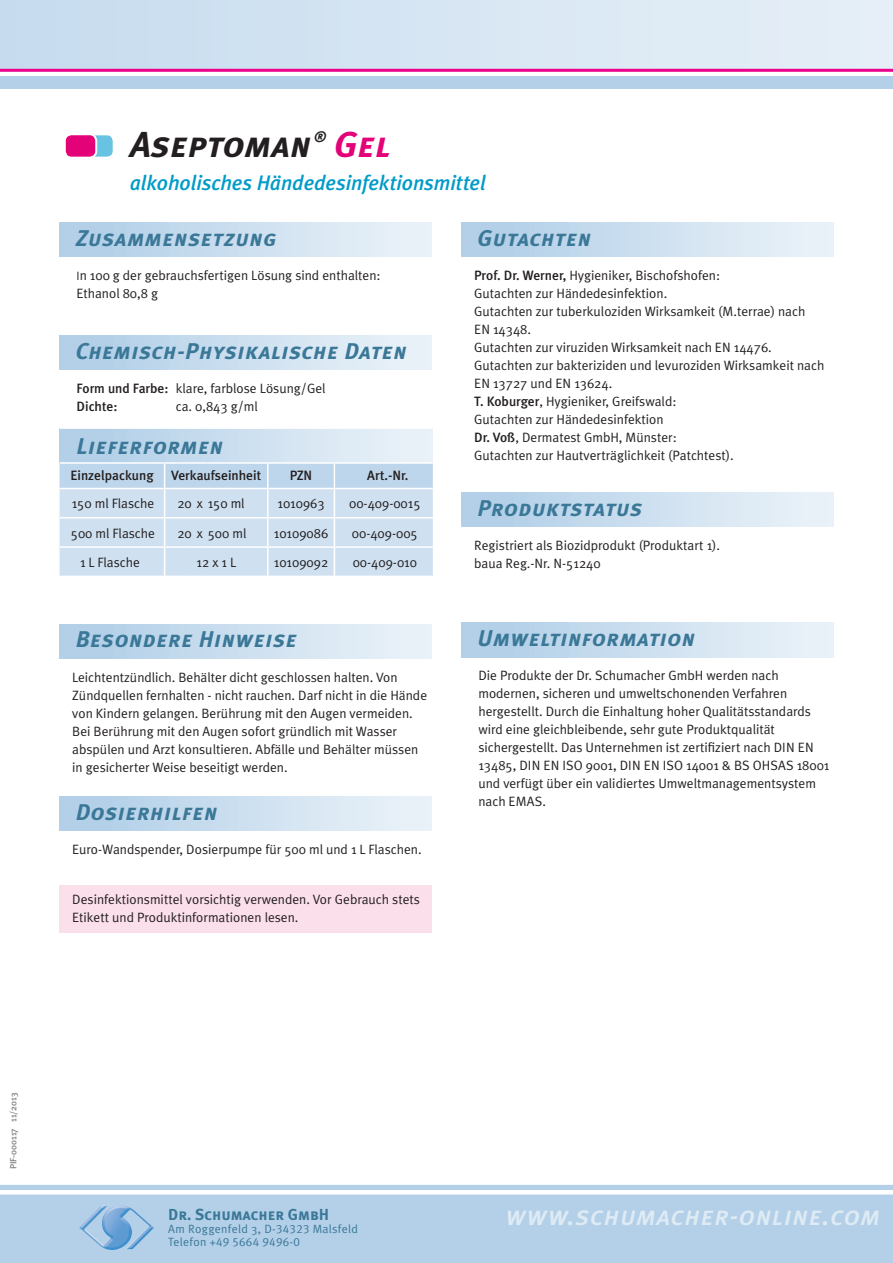
<style>
.page{position:relative;width:893px;height:1263px;background:#fff}
.page>*{position:absolute;margin:0;border:0;box-sizing:border-box;transform-origin:0 0}
.t1{font:italic 36px "Meta Plus Bold Caps";color:#231f20}
.t2{font:italic 36px "Meta Plus Bold Caps";color:#e40278}
.t3{font:italic 27px "Meta Plus Medium Caps";letter-spacing:.025em;color:#deebf5}
.t4{font:italic 22.8px "Meta Plus Bold Caps";letter-spacing:.025em;color:#3b7898}
.t5{font:italic 500 21px "Meta Plus";letter-spacing:-.005em;color:#009bc8}
.t6{font:15.9px "Meta Plus Bold Caps";color:#3b7898}
.t7{font:italic 15px "Meta Plus Bold Caps";color:#231f20}
.t8{font:13.5px/18px "Meta Plus Normal";color:#231f20}
.t9{font:500 13.5px "Meta Plus";color:#231f20}
.t10{font:12px "Meta Plus Normal";letter-spacing:.025em;color:#3b7898}
.t11{font:12px "Meta Plus Normal Caps";letter-spacing:.025em;color:#3b7898}
.t12{font:500 9px "Meta Plus";color:#808285}
.s1{font-size:12px}
.s2{font-family:"Meta Plus";font-weight:500}
.s3{font-family:"Meta Plus Normal Caps"}
.s4{font-family:"Meta Plus Normal"}
</style>
<div class="page">
<div style="left:0;top:0;width:893px;height:69px;background:linear-gradient(to right,#c6dbee,#e7f0f7)"></div>
<hr style="left:0;top:69px;width:893px;height:3px;background:#ed028c">
<div style="left:0;top:76px;width:893px;height:13px;background:#b3d0e8"></div>
<div style="left:0;top:1185px;width:893px;height:78px;background:#b3d0e8"></div>
<hr style="left:0;top:1191px;width:893px;height:3px;background:#fff">
<img style="left:79px;top:1205px;width:75px;height:45px">
<div style="left:508px;top:1210px;width:371px;height:15px;background:#b3d0e8"></div>
<div style="left:60px;top:624px;width:372px;height:34px;background:linear-gradient(to right,#aecde7,#ecf3f9)"></div>
<div style="left:60px;top:797px;width:372px;height:34px;background:linear-gradient(to right,#aecde7,#ecf3f9)"></div>
<div style="left:461px;top:223px;width:372px;height:34px;background:linear-gradient(to right,#aecde7,#ecf3f9)"></div>
<div style="left:82px;top:134px;width:32px;height:24px;background:#67c3e1;border-radius:7px"></div>
<div style="left:81px;top:133px;width:34px;height:26px;border:2px solid #fff;border-radius:7px"></div>
<div style="left:65px;top:134px;width:31px;height:24px;background:#e40278;border-radius:7px"></div>
<div style="left:64px;top:133px;width:33px;height:26px;border:2px solid #fff;border-radius:7px"></div>
<div style="left:461px;top:493px;width:372px;height:34px;background:linear-gradient(to right,#aecde7,#ecf3f9)"></div>
<div style="left:60px;top:428px;width:373px;height:35px;background:linear-gradient(to right,#aecde7,#edf3f9)"></div>
<hr style="left:60px;top:427px;width:105px;height:2px;background:#fff">
<hr style="left:165px;top:427px;width:27px;height:2px;background:#fff">
<svg style="left:192px;top:428px;width:16px;height:1px"></svg>
<hr style="left:208px;top:427px;width:60px;height:2px;background:#fff">
<hr style="left:268px;top:427px;width:66px;height:2px;background:#fff">
<hr style="left:334px;top:427px;width:99px;height:2px;background:#fff">
<svg style="left:60px;top:462px;width:373px;height:114px;background:#cee0f0"></svg>
<div style="left:60px;top:223px;width:372px;height:34px;background:linear-gradient(to right,#aecde7,#ecf3f9)"></div>
<div style="left:60px;top:885px;width:372px;height:48px;background:#fbdfeb"></div>
<div style="left:461px;top:623px;width:372px;height:34px;background:linear-gradient(to right,#aecde7,#ecf3f9)"></div>
<div style="left:60px;top:336px;width:372px;height:34px;background:linear-gradient(to right,#aecde7,#ecf3f9)"></div>
<h1 class="t1" style="left:130px;top:123px;width:183px">Aseptoman</h1>
<p class="t7" style="left:314px;top:128px;width:13px">®</p>
<h1 class="t2" style="left:334px;top:123px;width:58px">Gel</h1>
<h3 class="t5" style="left:130px;top:170px;width:357px">alkoholisches Händedesinfektionsmittel</h3>
<h3 class="t4" style="left:76px;top:225px;width:202px">Zusammensetzung</h3>
<p class="t8" style="left:77px;top:266px;width:306px"><span class="s1">I</span>n 100 g der gebrauchsfertigen Lösung sind enthalten:<br>Ethanol 80,8 g</p>
<h3 class="t4" style="left:76px;top:338px;width:333px">Chemisch-Physikalische Daten</h3>
<p class="t8" style="left:77px;top:380px;width:251px"><span class="s2">Form und Farbe:</span> klare, farblose Lösung/Gel</p>
<p class="t9" style="left:77px;top:399px;width:42px">Dichte:</p>
<p class="t8" style="left:176px;top:398px;width:83px">ca. 0,843 g/ml</p>
<h3 class="t4" style="left:77px;top:433px;width:148px">Lieferformen</h3>
<p class="t9" style="left:70px;top:467px;width:85px">Einzelpackung</p>
<p class="t9" style="left:171px;top:467px;width:91px">Verkaufseinheit</p>
<p class="t9" style="left:290px;top:467px;width:24px">PZN</p>
<p class="t9" style="left:367px;top:467px;width:43px">Art.-Nr.</p>
<p class="t8" style="left:72px;top:495px;width:84px">150 ml Flasche</p>
<p class="t8" style="left:177px;top:495px;width:69px">20 x 150 ml</p>
<p class="t8" style="left:277px;top:495px;width:49px">1010963</p>
<p class="t8" style="left:349px;top:495px;width:73px">00-409-0015</p>
<p class="t8" style="left:71px;top:524px;width:86px">500 ml Flasche</p>
<p class="t8" style="left:177px;top:524px;width:71px">20 x 500 ml</p>
<p class="t8" style="left:274px;top:524px;width:56px">10109086</p>
<p class="t8" style="left:352px;top:524px;width:67px">00-409-005</p>
<p class="t8" style="left:80px;top:553px;width:61px">1 L Flasche</p>
<p class="t8" style="left:197px;top:553px;width:41px">12 x 1 L</p>
<p class="t8" style="left:274px;top:553px;width:56px">10109092</p>
<p class="t8" style="left:353px;top:553px;width:66px">00-409-010</p>
<h3 class="t4" style="left:76px;top:626px;width:223px">Besondere Hinweise</h3>
<p class="t8" style="left:72px;top:668px;width:356px">Leichtentzündlich. Behälter dicht geschlossen halten. Von Zündquellen fernhalten - nicht rauchen. Darf nicht in die Hände von Kindern gelangen. Berührung mit den Augen vermeiden.<br>Bei Berührung mit den Augen sofort gründlich mit Wasser abspülen und Arzt konsultieren. Abfälle und Behälter müssen in gesicherter Weise beseitigt werden.</p>
<h3 class="t4" style="left:76px;top:799px;width:143px">Dosierhilfen</h3>
<p class="t8" style="left:72px;top:840px;width:351px">Euro-Wandspender, Dosierpumpe für 500 ml und 1 L Flaschen.</p>
<p class="t8" style="left:72px;top:890px;width:349px">Desinfektionsmittel vorsichtig verwenden. Vor Gebrauch stets<br>Etikett und Produktinformationen lesen.</p>
<h3 class="t4" style="left:477px;top:225px;width:115px">Gutachten</h3>
<p class="t8" style="left:474px;top:266px;width:352px"><span class="s2">Prof. Dr. Werner,</span> Hygieniker, Bischofshofen:<br>Gutachten zur Händedesinfektion.<br>Gutachten zur tuberkuloziden Wirksamkeit (M.terrae) nach EN 14348.<br>Gutachten zur viruziden Wirksamkeit nach EN 14476.<br>Gutachten zur bakteriziden und levuroziden Wirksamkeit nach EN 13727 und EN 13624.<br><span class="s2">T. Koburger</span>, Hygieniker, Greifswald:<br>Gutachten zur Händedesinfektion<br><span class="s2">Dr. Voß</span>, Dermatest GmbH, Münster:<br>Gutachten zur Hautverträglichkeit (Patchtest).</p>
<h3 class="t4" style="left:477px;top:495px;width:166px">Produktstatus</h3>
<p class="t8" style="left:474px;top:536px;width:247px">Registriert als Biozidprodukt (Produktart 1). baua Reg.-Nr. N-51240</p>
<h3 class="t4" style="left:477px;top:625px;width:219px">Umweltinformation</h3>
<p class="t8" style="left:478px;top:667px;width:353px">Die Produkte der Dr. Schumacher GmbH werden nach modernen, sicheren und umweltschonenden Verfahren hergestellt. Durch die Einhaltung hoher Qualitätsstandards wird eine gleichbleibende, sehr gute Produktqualität sichergestellt. Das Unternehmen ist zertifiziert nach DIN EN 13485, DIN EN ISO 9001, DIN EN ISO 14001 &amp; BS OHSAS 18001 und verfügt über ein validiertes Umweltmanagementsystem nach EMAS.</p>
<p class="t12" style="left:8px;top:1169px;width:78px;rotate:-90deg">PIF-000117 11/2013</p>
<p class="t6" style="left:168px;top:1205px;width:162px">Dr. Schumacher GmbH</p>
<p class="t10" style="left:168px;top:1222px;width:191px">Am Roggenfeld 3, <span class="s3">D-34323</span> Malsfeld</p>
<p class="t11" style="left:168px;top:1235px;width:133px"><span class="s4">Telefon</span> +49 5664 9496-0</p>
<h2 class="t3" style="left:505px;top:1200px;width:376px">www.schumacher-online.com</h2>
</div>
